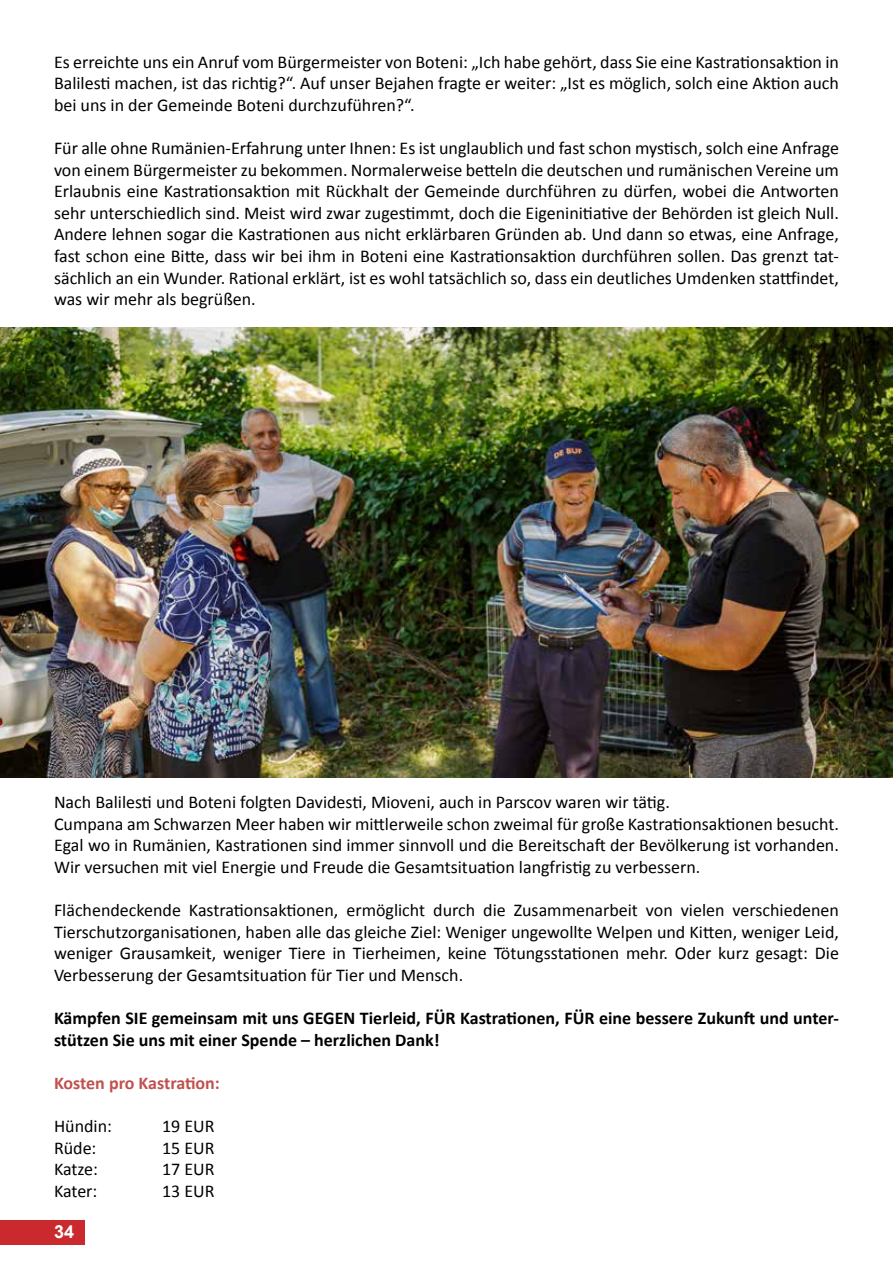
<style>
.page{position:relative;width:893px;height:1263px;background:#fff}
.page>*{position:absolute;margin:0;border:0;box-sizing:border-box;transform-origin:0 0}
.t1{font:18px/21.6px "Calibri";color:#000;text-align:justify}
.t2{font:700 18px/21.6px "Calibri";color:#000}
.t3{font:700 18px "Calibri";letter-spacing:-.01em;color:#c0504d}
.t4{font:700 18px "Arial";color:#fff}
</style>
<div class="page">
<div style="left:0;top:1220px;width:84px;height:25px;background:#ca2a2d"></div>
<img style="left:0;top:327px;width:893px;height:450px">
<p class="t1" style="left:54px;top:50px;width:786px">Es erreichte uns ein Anruf vom Bürgermeister von Boteni: „Ich habe gehört, dass Sie eine Kastrationsaktion in Balilesti machen, ist das richtig?“. Auf unser Bejahen fragte er weiter: „Ist es möglich, solch eine Aktion auch bei uns in der Gemeinde Boteni durchzuführen?“.</p>
<p class="t1" style="left:54px;top:137px;width:786px">Für alle ohne Rumänien-Erfahrung unter Ihnen: Es ist unglaublich und fast schon mystisch, solch eine Anfrage von einem Bürgermeister zu bekommen. Normalerweise betteln die deutschen und rumänischen Vereine um Erlaubnis eine Kastrationsaktion mit Rückhalt der Gemeinde durchführen zu dürfen, wobei die Antworten sehr unterschiedlich sind. Meist wird zwar zugestimmt, doch die Eigeninitiative der Behörden ist gleich Null.<br>Andere lehnen sogar die Kastrationen aus nicht erklärbaren Gründen ab. Und dann so etwas, eine Anfrage, fast schon eine Bitte, dass wir bei ihm in Boteni eine Kastrationsaktion durchführen sollen. Das grenzt tat&shy;sächlich an ein Wunder. Rational erklärt, ist es wohl tatsächlich so, dass ein deutliches Umdenken stattfindet, was wir mehr als begrüßen.</p>
<p class="t1" style="left:54px;top:791px;width:786px;text-align:left">Nach Balilesti und Boteni folgten Davidesti, Mioveni, auch in Parscov waren wir tätig.<br>Cumpana am Schwarzen Meer haben wir mittlerweile schon zweimal für große Kastrationsaktionen besucht.<br>Egal wo in Rumänien, Kastrationen sind immer sinnvoll und die Bereitschaft der Bevölkerung ist vorhanden.<br>Wir versuchen mit viel Energie und Freude die Gesamtsituation langfristig zu verbessern.</p>
<p class="t1" style="left:54px;top:899px;width:786px">Flächendeckende Kastrationsaktionen, ermöglicht durch die Zusammenarbeit von vielen verschiedenen Tierschutzorganisationen, haben alle das gleiche Ziel: Weniger ungewollte Welpen und Kitten, weniger Leid, weniger Grausamkeit, weniger Tiere in Tierheimen, keine Tötungsstationen mehr. Oder kurz gesagt: Die Verbesserung der Gesamtsituation für Tier und Mensch.</p>
<p class="t2" style="left:54px;top:1007px;width:786px">Kämpfen SIE gemeinsam mit uns GEGEN Tierleid, FÜR Kastrationen, FÜR eine bessere Zukunft und unter&shy;stützen Sie uns mit einer Spende – herzlichen Dank!</p>
<p class="t3" style="left:54px;top:1070px;width:167px">Kosten pro Kastration:</p>
<p class="t1" style="left:54px;top:1115px;width:59px">Hündin:</p>
<p class="t1" style="left:162px;top:1115px;width:54px">19 EUR</p>
<p class="t1" style="left:54px;top:1136px;width:44px">Rüde:</p>
<p class="t1" style="left:162px;top:1136px;width:54px">15 EUR</p>
<p class="t1" style="left:54px;top:1158px;width:46px">Katze:</p>
<p class="t1" style="left:162px;top:1158px;width:54px">17 EUR</p>
<p class="t1" style="left:54px;top:1180px;width:45px">Kater:</p>
<p class="t1" style="left:162px;top:1180px;width:54px">13 EUR</p>
<p class="t4" style="left:54px;top:1219px;width:22px">34</p>
</div>
